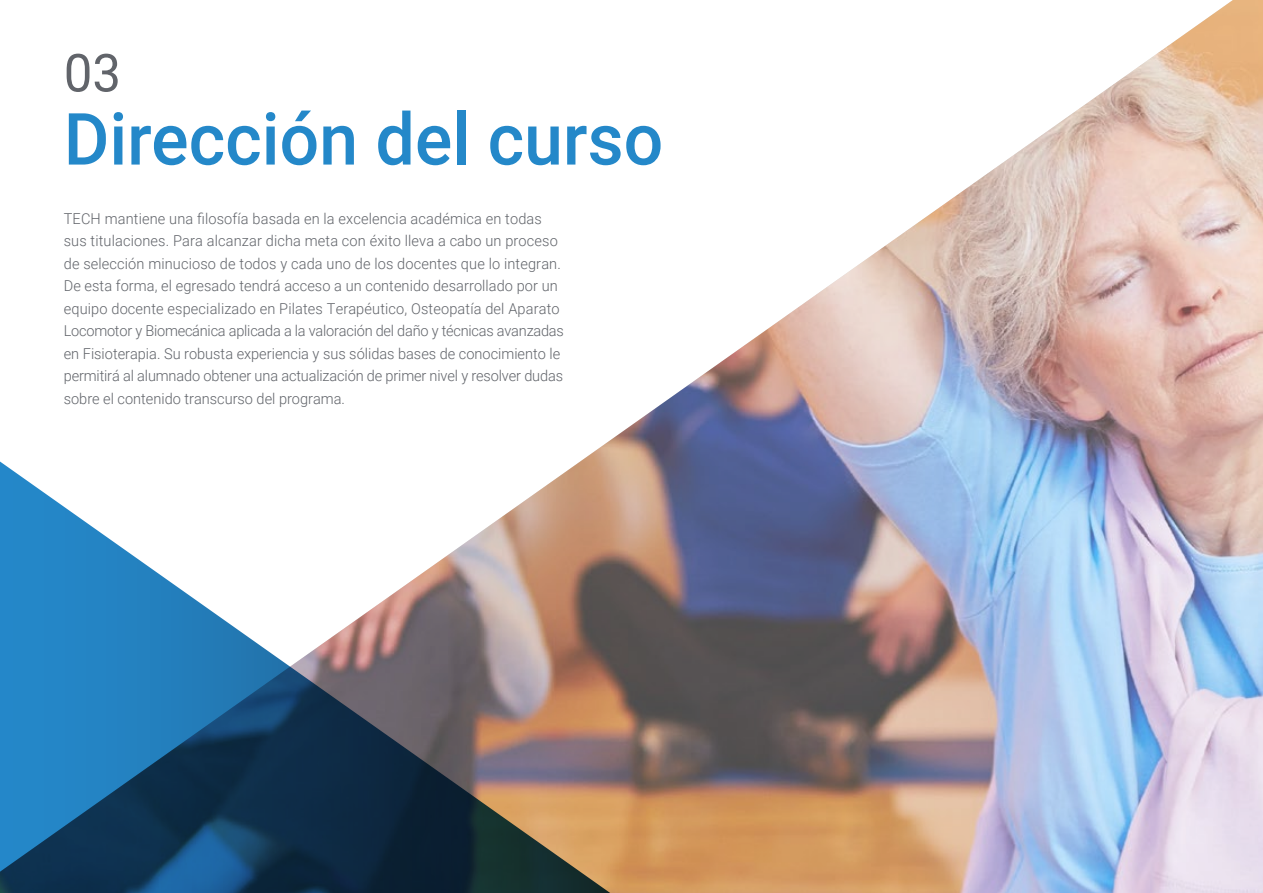
<style>
.page{position:relative;width:1263px;height:893px;background:#fff}
.page>*{position:absolute;margin:0;border:0;box-sizing:border-box;transform-origin:0 0}
.t1{font:500 72px "Roboto";color:#2488c9}
.t2{font:52.5px "Roboto";color:#61646a}
.t3{font:300 15px/22.5px "Roboto";letter-spacing:.005em;color:#61646a}
</style>
<div class="page">
<img style="left:602px;top:0;width:661px;height:893px">
<svg style="left:0;top:446px;width:640px;height:447px"></svg>
<h2 class="t2" style="left:64px;top:36px;width:59px">03</h2>
<h1 class="t1" style="left:64px;top:89px;width:601px">Dirección del curso</h1>
<p class="t3" style="left:64px;top:207px;width:502px">TECH mantiene una filosofía basada en la excelencia académica en todas sus titulaciones. Para alcanzar dicha meta con éxito lleva a cabo un proceso de selección minucioso de todos y cada uno de los docentes que lo integran.<br>De esta forma, el egresado tendrá acceso a un contenido desarrollado por un equipo docente especializado en Pilates Terapéutico, Osteopatía del Aparato Locomotor y Biomecánica aplicada a la valoración del daño y técnicas avanzadas en Fisioterapia. Su robusta experiencia y sus sólidas bases de conocimiento le permitirá al alumnado obtener una actualización de primer nivel y resolver dudas sobre el contenido transcurso del programa.</p>
</div>
